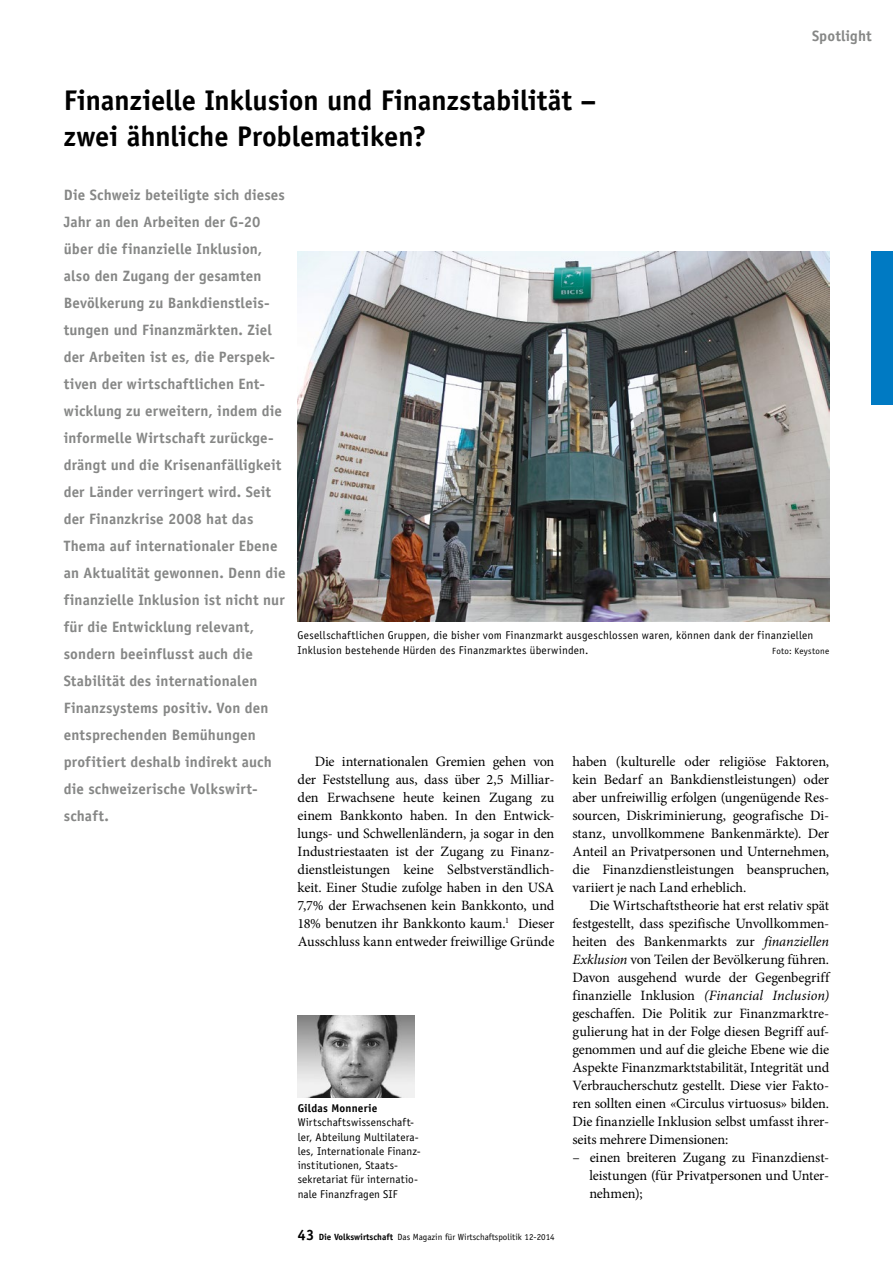
<style>
.page{position:relative;width:893px;height:1263px;background:#fff}
.page>*{position:absolute;margin:0;border:0;box-sizing:border-box;transform-origin:0 0}
.t1{font:700 28.5px/36px "Officina Sans Std";letter-spacing:-.005em;color:#000}
.t2{font:700 15px/27px "Officina Sans Std";letter-spacing:.01em;color:#868786}
.t3{font:14.25px/18px "Minion Pro";letter-spacing:-.01em;color:#000;text-align:justify}
.t4{font:11.25px/14.2px "Officina Sans Std";letter-spacing:.015em;color:#000}
.t5{font:700 11.25px "Officina Sans Std";letter-spacing:.015em;color:#000}
.t6{font:9px "Officina Sans Std";color:#000}
.t7{font:9px "Officina Sans Std";letter-spacing:.03em;color:#000}
.s1{font-style:italic}
.s2{font-weight:700;font-size:15px}
.s3{font-weight:700}
</style>
<div class="page">
<img style="left:298px;top:1016px;width:117px;height:82px">
<div style="left:872px;top:252px;width:21px;height:153px;background:#007ac3"></div>
<img style="left:298px;top:252px;width:531px;height:369px">
<h1 class="t1" style="left:64px;top:82px;width:534px">Finanzielle Inklusion und Finanzstabilität – zwei ähnliche Problematiken?</h1>
<p class="t2" style="left:812px;top:22px;width:61px">Spotlight</p>
<p class="t2" style="left:64px;top:182px;width:223px">Die Schweiz beteiligte sich dieses<br>Jahr an den Arbeiten der G-20 über die finanzielle Inklusion, also den Zugang der gesamten<br>Bevölkerung zu Bankdienstleis&shy;tungen und Finanzmärkten. Ziel der Arbeiten ist es, die Perspek&shy;tiven der wirtschaftlichen Ent&shy;wicklung zu erweitern, indem die informelle Wirtschaft zurückge&shy;drängt und die Krisenanfälligkeit der Länder verringert wird. Seit der Finanzkrise 2008 hat das<br>Thema auf internationaler Ebene an Aktualität gewonnen. Denn die finanzielle Inklusion ist nicht nur für die Entwicklung relevant, sondern beeinflusst auch die<br>Stabilität des internationalen<br>Finanzsystems positiv. Von den entsprechenden Bemühungen profitiert deshalb indirekt auch die schweizerische Volkswirt&shy;schaft.</p>
<p class="t4" style="left:298px;top:628px;width:517px">Gesellschaftlichen Gruppen, die bisher vom Finanzmarkt ausgeschlossen waren, können dank der finanziellen<br>Inklusion bestehende Hürden des Finanzmarktes überwinden.</p>
<p class="t7" style="left:772px;top:645px;width:58px">Foto: Keystone</p>
<p class="t3" style="left:298px;top:752px;width:258px;text-indent:17px">Die internationalen Gremien gehen von der Feststellung aus, dass über 2,5 Milliar&shy;den Erwachsene heute keinen Zugang zu einem Bankkonto haben. In den Entwick&shy;lungs- und Schwellenländern, ja sogar in den Industriestaaten ist der Zugang zu Finanz&shy;dienstleistungen keine Selbstverständlich&shy;keit. Einer Studie zufolge haben in den USA 7,7% der Erwachsenen kein Bankkonto, und 18% benutzen ihr Bankkonto kaum.<sup>1</sup> Dieser Ausschluss kann entweder freiwillige Gründe</p>
<p class="t3" style="left:572px;top:752px;width:258px">haben (kulturelle oder religiöse Faktoren, kein Bedarf an Bankdienstleistungen) oder aber unfreiwillig erfolgen (ungenügende Res&shy;sourcen, Diskriminierung, geografische Di&shy;stanz, unvollkommene Bankenmärkte). Der Anteil an Privatpersonen und Unternehmen, die Finanzdienstleistungen beanspruchen, variiert je nach Land erheblich.</p>
<p class="t3" style="left:572px;top:896px;width:258px;text-indent:17px">Die Wirtschaftstheorie hat erst relativ spät festgestellt, dass spezifische Unvollkommen&shy;heiten des Bankenmarkts zur <span class="s1">finanziellen Exklusion</span> von Teilen der Bevölkerung führen.<br>Davon ausgehend wurde der Gegenbegriff finanzielle Inklusion <span class="s1">(Financial Inclusion) </span>geschaffen. Die Politik zur Finanzmarktre&shy;gulierung hat in der Folge diesen Begriff auf&shy;genommen und auf die gleiche Ebene wie die Aspekte Finanzmarktstabilität, Integrität und Verbraucherschutz gestellt. Diese vier Fakto&shy;ren sollten einen «Circulus virtuosus» bilden.<br>Die finanzielle Inklusion selbst umfasst ihrer&shy;seits mehrere Dimensionen:</p>
<p class="t3" style="left:589px;top:1148px;width:241px;text-indent:-17px">– einen breiteren Zugang zu Finanzdienst&shy;leistungen (für Privatpersonen und Unter&shy;nehmen);</p>
<p class="t5" style="left:298px;top:1101px;width:81px">Gildas Monnerie</p>
<p class="t4" style="left:298px;top:1115px;width:124px">Wirtschaftswissenschaft&shy;ler, Abteilung Multilatera&shy;les, Internationale Finanz&shy;institutionen, Staats&shy;sekretariat für internatio&shy;nale Finanzfragen SIF</p>
<p class="t6" style="left:298px;top:1231px;width:259px"><span class="s2">43</span> <span class="s3">Die Volkswirtschaft</span> Das Magazin für Wirtschaftspolitik 12-2014</p>
</div>
